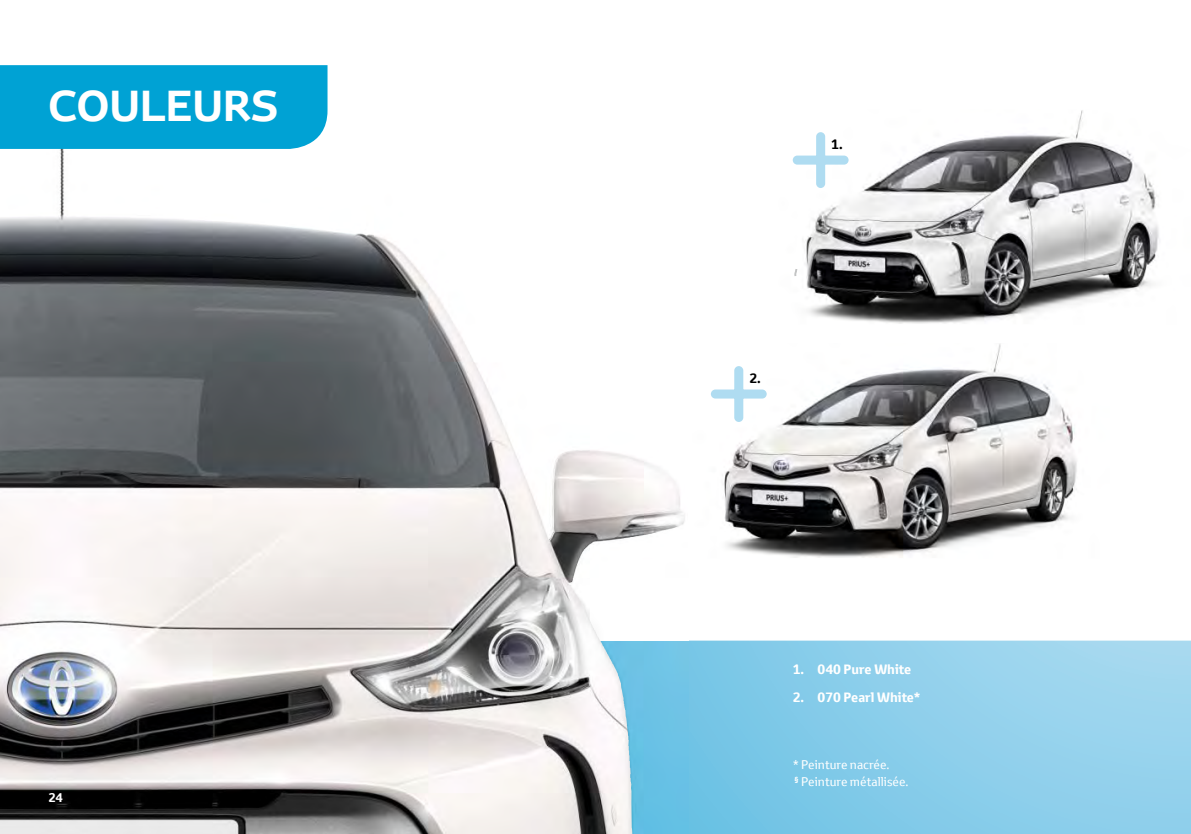
<style>
.page{position:relative;width:1191px;height:834px;background:#fff}
.page>*{position:absolute;margin:0;border:0;box-sizing:border-box;transform-origin:0 0}
.t1{font:700 42px "Toyota Display";color:#fff}
.t2{font:700 13.12px "Toyota Text";color:#fff}
.t3{font:700 13.12px "Toyota Text";color:#000}
.t4{font:12.25px/16.8px "Toyota Text";color:#fff}
.t5{font:700 12.25px "Toyota Text";color:#fff}
</style>
<div class="page">
<svg style="left:688px;top:640px;width:503px;height:193px;background:#8bceea"></svg>
<img style="left:0;top:149px;width:688px;height:684px">
<img style="left:63px;top:149px;width:304px;height:87px">
<img style="left:797px;top:110px;width:362px;height:214px">
<svg style="left:794px;top:269px;width:3px;height:7px"></svg>
<img style="left:724px;top:344px;width:353px;height:214px">
<div style="left:0;top:65px;width:327px;height:84px;background:#00a2d4"></div>
<svg style="left:792px;top:132px;width:56px;height:56px"></svg>
<svg style="left:711px;top:366px;width:55px;height:56px"></svg>
<h1 class="t1" style="left:48px;top:84px;width:231px">COULEURS</h1>
<p class="t5" style="left:48px;top:789px;width:16px">24</p>
<p class="t3" style="left:831px;top:135px;width:13px">1.</p>
<p class="t3" style="left:749px;top:370px;width:13px">2.</p>
<p class="t2" style="left:792px;top:660px;width:120px">1. 040 Pure White</p>
<p class="t2" style="left:792px;top:688px;width:129px">2. 070 Pearl White*</p>
<p class="t4" style="left:792px;top:755px;width:117px">* Peinture nacrée.<br><sup>§</sup> Peinture métallisée.</p>
</div>
